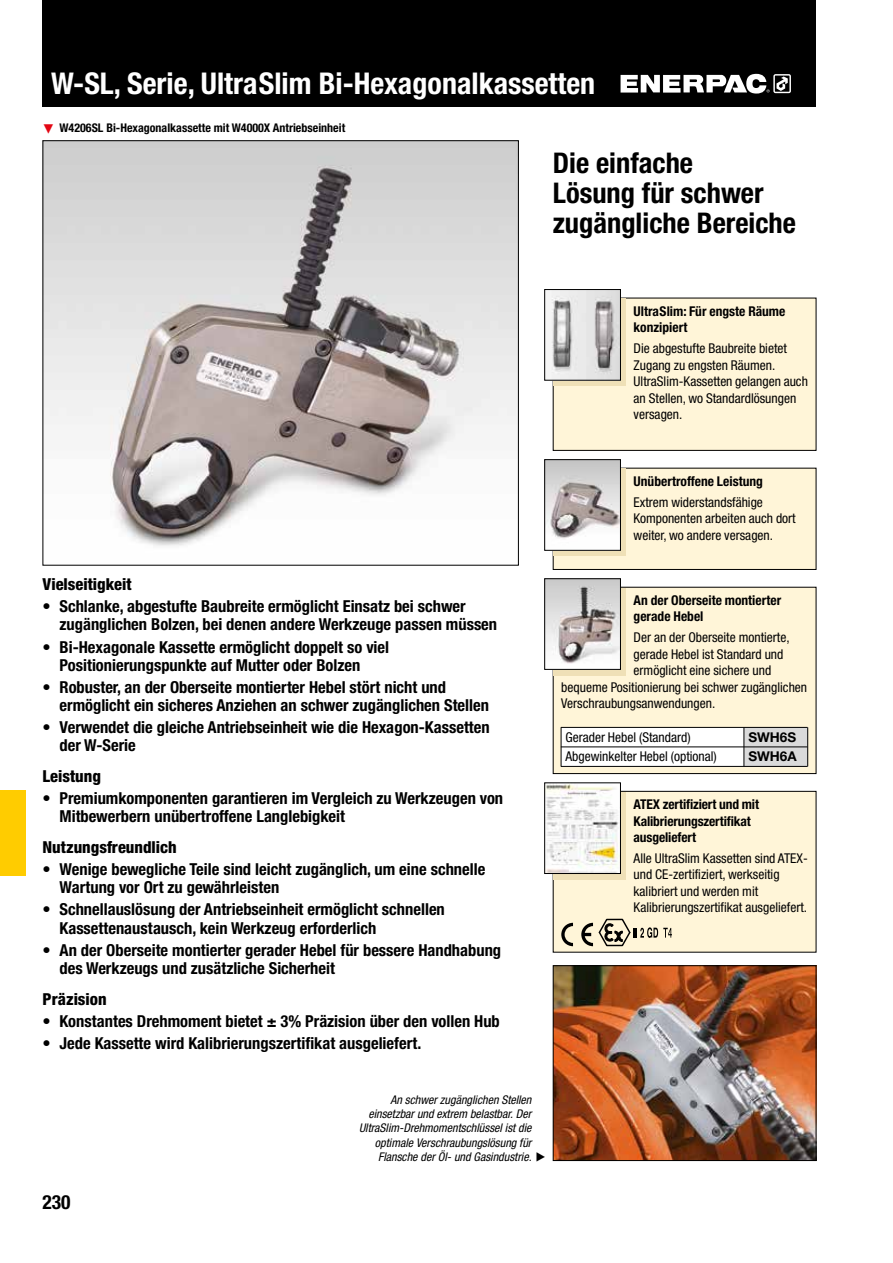
<style>
.page{position:relative;width:893px;height:1263px;background:#fff}
.page>*{position:absolute;margin:0;border:0;box-sizing:border-box;transform-origin:0 0}
.t1{font:700 condensed 30px "Helvetica Neue LTW1 G";color:#fff}
.t2{font:700 condensed 28.5px/30px "Helvetica Neue LTW1 G";color:#000}
.t3{font:700 condensed 19.5px "Helvetica Neue LTW1 G";color:#000}
.t4{font:700 condensed 16.5px/18px "Helvetica Neue LTW1 G";color:#000}
.t5{font:800 condensed 16.5px "Helvetica Neue LTW1 G";color:#000}
.t6{font:condensed 13.5px/16.5px "Helvetica Neue LTW1 G";color:#000}
.t7{font:700 condensed 13.5px/16.5px "Helvetica Neue LTW1 G";color:#000}
.t8{font:700 13.5px/19.5px "Helvetica Neue LTW1 G";color:#000}
.t9{font:italic condensed 12px/14.2px "Helvetica Neue LTW1 G";color:#000;text-align:right}
.t10{font:700 condensed 12px "Helvetica Neue LTW1 G";color:#000}
.s1{color:#e30613}
</style>
<div class="page">
<div style="left:43px;top:0;width:773px;height:106px;background:#000"></div>
<svg style="left:621px;top:74px;width:170px;height:20px"></svg>
<div style="left:0;top:790px;width:26px;height:85px;background:#fc0"></div>
<img style="left:45px;top:142px;width:472px;height:404px">
<img style="left:555px;top:967px;width:259px;height:192px">
<div style="left:553px;top:965px;width:263px;height:196px;border:1px solid #000"></div>
<div style="left:553px;top:468px;width:263px;height:101px;background:#fff5d8"></div>
<div style="left:553px;top:468px;width:263px;height:102px;border:1px solid #000"></div>
<div style="left:553px;top:791px;width:263px;height:161px;background:#fff5d8"></div>
<div style="left:553px;top:587px;width:263px;height:186px;background:#fff5d8"></div>
<div style="left:553px;top:587px;width:263px;height:187px;border:1px solid #000"></div>
<div style="left:553px;top:468px;width:73px;height:88px;background:#efe0b7"></div>
<div style="left:553px;top:792px;width:73px;height:87px;background:#efe0b7"></div>
<div style="left:554px;top:588px;width:72px;height:88px;background:#efe0b7"></div>
<img style="left:546px;top:461px;width:73px;height:88px">
<div style="left:544px;top:459px;width:77px;height:92px;border:1px solid #000"></div>
<img style="left:546px;top:784px;width:73px;height:88px">
<div style="left:544px;top:782px;width:77px;height:92px;border:1px solid #000"></div>
<img style="left:546px;top:580px;width:73px;height:88px">
<div style="left:544px;top:578px;width:77px;height:92px;border:1px solid #000"></div>
<div style="left:553px;top:298px;width:263px;height:152px;background:#fff5d8"></div>
<div style="left:553px;top:298px;width:263px;height:153px;border:1px solid #000"></div>
<div style="left:554px;top:298px;width:72px;height:88px;background:#efe0b7"></div>
<img style="left:551px;top:291px;width:68px;height:88px">
<div style="left:544px;top:289px;width:77px;height:92px;border:1px solid #000"></div>
<div style="left:744px;top:727px;width:63px;height:39px;background:#dadada"></div>
<div style="left:561px;top:727px;width:183px;height:39px;background:#fff"></div>
<hr style="left:561px;top:727px;width:246px;height:1px;background:#000">
<hr style="left:561px;top:747px;width:246px;height:1px;background:#000">
<hr style="left:561px;top:766px;width:246px;height:1px;background:#000">
<hr style="left:561px;top:727px;width:1px;height:39px;background:#000">
<hr style="left:807px;top:727px;width:1px;height:39px;background:#000">
<hr style="left:744px;top:727px;width:1px;height:39px;background:#000">
<svg style="left:561px;top:923px;width:12px;height:23px"></svg>
<svg style="left:581px;top:918px;width:91px;height:28px"></svg>
<h1 class="t1" style="left:51px;top:65px;width:546px">W-SL, Serie, UltraSlim Bi-Hexagonalkassetten</h1>
<p class="t10" style="left:43px;top:120px;width:304px"><span class="s1">▼</span> W4206SL Bi-Hexagonalkassette mit W4000X Antriebseinheit</p>
<h2 class="t2" style="left:553px;top:148px;width:245px">Die einfache<br>Lösung für schwer zugängliche Bereiche</h2>
<p class="t7" style="left:634px;top:303px;width:153px">UltraSlim: Für engste Räume konzipiert</p>
<p class="t6" style="left:634px;top:340px;width:176px">Die abgestufte Baubreite bietet<br>Zugang zu engsten Räumen.<br>UltraSlim-Kassetten gelangen auch an Stellen, wo Standardlösungen versagen.</p>
<p class="t5" style="left:43px;top:574px;width:91px">Vielseitigkeit</p>
<p class="t4" style="left:60px;top:598px;width:439px;text-indent:-17px">• Schlanke, abgestufte Baubreite ermöglicht Einsatz bei schwer zugänglichen Bolzen, bei denen andere Werkzeuge passen müssen</p>
<p class="t4" style="left:60px;top:638px;width:331px;text-indent:-17px">• Bi-Hexagonale Kassette ermöglicht doppelt so viel<br>Positionierungspunkte auf Mutter oder Bolzen</p>
<p class="t4" style="left:60px;top:678px;width:431px;text-indent:-17px">• Robuster, an der Oberseite montierter Hebel stört nicht und ermöglicht ein sicheres Anziehen an schwer zugänglichen Stellen</p>
<p class="t4" style="left:60px;top:718px;width:432px;text-indent:-17px">• Verwendet die gleiche Antriebseinheit wie die Hexagon-Kassetten der W-Serie</p>
<p class="t5" style="left:43px;top:766px;width:60px">Leistung</p>
<p class="t4" style="left:60px;top:789px;width:445px;text-indent:-17px">• Premiumkomponenten garantieren im Vergleich zu Werkzeugen von<br>Mitbewerbern unübertroffene Langlebigkeit</p>
<p class="t5" style="left:43px;top:837px;width:136px">Nutzungsfreundlich</p>
<p class="t4" style="left:60px;top:860px;width:427px;text-indent:-17px">• Wenige bewegliche Teile sind leicht zugänglich, um eine schnelle<br>Wartung vor Ort zu gewährleisten</p>
<p class="t4" style="left:60px;top:901px;width:387px;text-indent:-17px">• Schnellauslösung der Antriebseinheit ermöglicht schnellen<br>Kassettenaustausch, kein Werkzeug erforderlich</p>
<p class="t4" style="left:60px;top:941px;width:443px;text-indent:-17px">• An der Oberseite montierter gerader Hebel für bessere Handhabung des Werkzeugs und zusätzliche Sicherheit</p>
<p class="t5" style="left:43px;top:988px;width:66px">Präzision</p>
<p class="t4" style="left:43px;top:1012px;width:459px">• Konstantes Drehmoment bietet ± 3% Präzision über den vollen Hub</p>
<p class="t4" style="left:43px;top:1034px;width:380px">• Jede Kassette wird Kalibrierungszertifi kat ausgeliefert.</p>
<p class="t7" style="left:634px;top:473px;width:131px">Unübertroffene Leistung</p>
<p class="t6" style="left:634px;top:494px;width:164px">Extrem widerstandsfähige<br>Komponenten arbeiten auch dort weiter, wo andere versagen.</p>
<p class="t7" style="left:634px;top:592px;width:149px">An der Oberseite montierter gerade Hebel</p>
<p class="t6" style="left:634px;top:629px;width:158px">Der an der Oberseite montierte,</p>
<p class="t6" style="left:634px;top:646px;width:151px">gerade Hebel ist Standard und</p>
<p class="t6" style="left:634px;top:662px;width:139px">ermöglicht eine sichere und</p>
<p class="t6" style="left:561px;top:679px;width:247px">bequeme Positionierung bei schwer zugänglichen</p>
<p class="t6" style="left:561px;top:695px;width:155px">Verschraubungsanwendungen.</p>
<p class="t6" style="left:566px;top:727px;width:153px;line-height:19.5px">Gerader Hebel (Standard)<br>Abgewinkelter Hebel (optional)</p>
<p class="t7" style="left:634px;top:796px;width:127px">ATEX zertifiziert und mit<br>Kalibrierungszertifikat ausgeliefert</p>
<p class="t6" style="left:634px;top:850px;width:176px">Alle UltraSlim Kassetten sind ATEX&shy;und CE-zertifiziert, werkseitig kalibriert und werden mit Kalibrierungszertifikat ausgeliefert.</p>
<p class="t8" style="left:748px;top:727px;width:50px">SWH6S<br>SWH6A</p>
<p class="t3" style="left:43px;top:1190px;width:30px">230</p>
<p class="t9" style="left:359px;top:1093px;width:174px">An schwer zugänglichen Stellen einsetzbar und extrem belastbar. Der UltraSlim-Drehmomentschlüssel ist die optimale Verschraubungslösung für</p>
<p class="t9" style="left:378px;top:1149px;width:169px">Flansche der Öl- und Gasindustrie. ▶</p>
</div>
